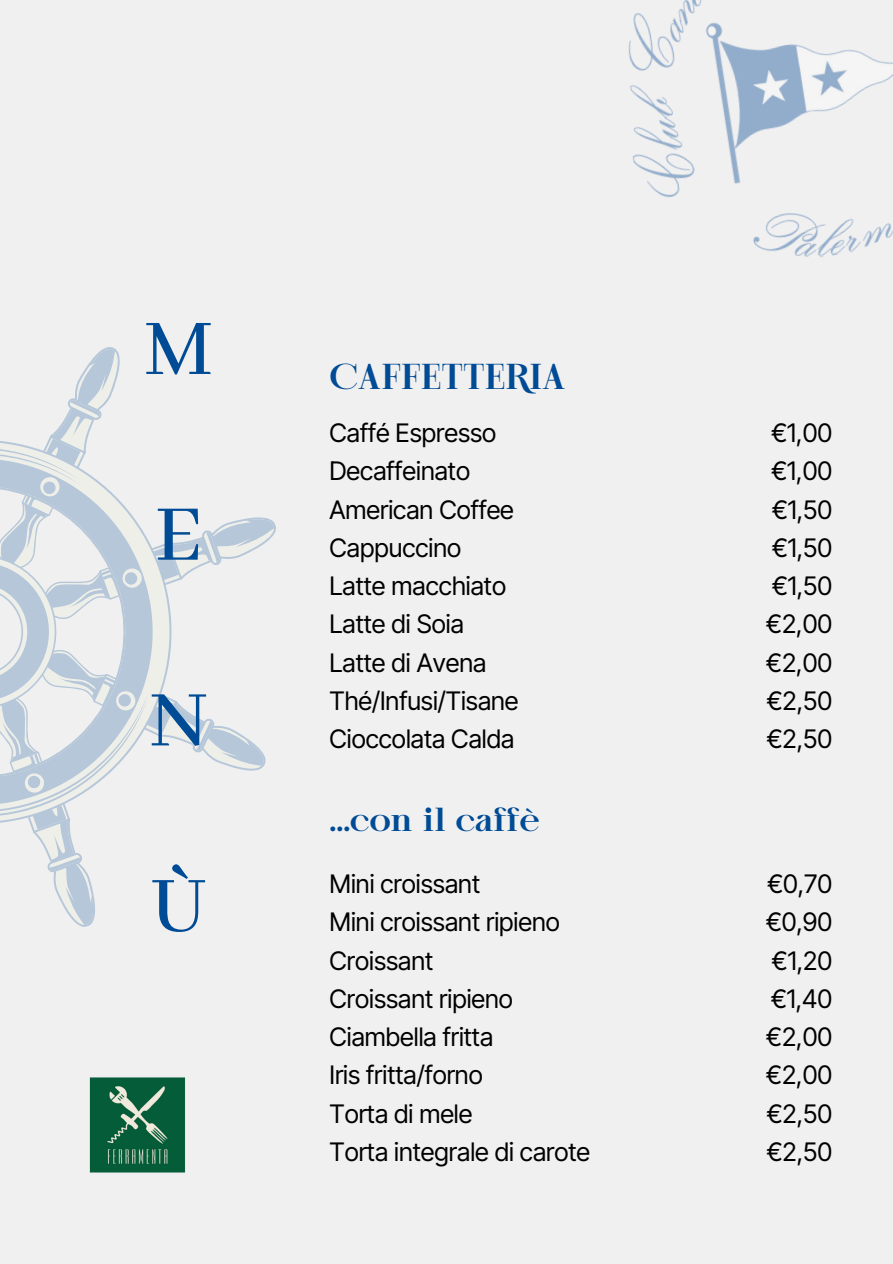
<style>
.page{position:relative;width:893px;height:1264px;background:#fff}
.page>*{position:absolute;margin:0;border:0;box-sizing:border-box;transform-origin:0 0}
.t1{font:500 87px/185.7px "Abhaya Libre";color:#004b95}
.t2{font:700 36px "NT Epika";color:#004b95}
.t3{font:700 33.3px "NT Epika";color:#004b95}
.t4{font:25.5px "Inter Tight";color:#000}
</style>
<div class="page">
<div style="left:0;top:0;width:892px;height:1263px;background:#f1f0f0"></div>
<svg style="left:0;top:347px;width:276px;height:580px"></svg>
<img style="left:89px;top:1077px;width:97px;height:96px">
<img style="left:628px;top:0;width:264px;height:258px">
<p class="t1" style="left:144px;top:259px;width:70px">M<br>E<br>N<br>Ù</p>
<p class="t2" style="left:329px;top:355px;width:237px">CAFFETTERIA</p>
<h2 class="t4" style="left:329px;top:417px;width:168px">Caffé Espresso</h2>
<p class="t4" style="left:329px;top:455px;width:142px">Decaffeinato</p>
<p class="t4" style="left:329px;top:494px;width:186px">American Coffee</p>
<p class="t4" style="left:329px;top:532px;width:133px">Cappuccino</p>
<p class="t4" style="left:329px;top:570px;width:178px">Latte macchiato</p>
<p class="t4" style="left:329px;top:608px;width:136px">Latte di Soia</p>
<p class="t4" style="left:329px;top:647px;width:158px">Latte di Avena</p>
<p class="t4" style="left:329px;top:685px;width:190px">Thé/Infusi/Tisane</p>
<p class="t4" style="left:329px;top:723px;width:186px">Cioccolata Calda</p>
<h1 class="t3" style="left:329px;top:799px;width:211px">...con il caffè</h1>
<p class="t4" style="left:329px;top:868px;width:152px">Mini croissant</p>
<h3 class="t4" style="left:329px;top:906px;width:232px">Mini croissant ripieno</h3>
<p class="t4" style="left:329px;top:944px;width:105px">Croissant</p>
<p class="t4" style="left:329px;top:983px;width:185px">Croissant ripieno</p>
<p class="t4" style="left:329px;top:1021px;width:165px">Ciambella fritta</p>
<p class="t4" style="left:329px;top:1059px;width:155px">Iris fritta/forno</p>
<p class="t4" style="left:329px;top:1097px;width:144px">Torta di mele</p>
<p class="t4" style="left:329px;top:1136px;width:262px">Torta integrale di carote</p>
<p class="t4" style="left:771px;top:417px;width:62px">€1,00</p>
<p class="t4" style="left:771px;top:455px;width:62px">€1,00</p>
<p class="t4" style="left:772px;top:494px;width:62px">€1,50</p>
<p class="t4" style="left:772px;top:532px;width:62px">€1,50</p>
<p class="t4" style="left:772px;top:570px;width:62px">€1,50</p>
<p class="t4" style="left:766px;top:608px;width:67px">€2,00</p>
<p class="t4" style="left:766px;top:647px;width:67px">€2,00</p>
<p class="t4" style="left:766px;top:685px;width:67px">€2,50</p>
<p class="t4" style="left:766px;top:723px;width:67px">€2,50</p>
<p class="t4" style="left:767px;top:868px;width:66px">€0,70</p>
<p class="t4" style="left:766px;top:906px;width:68px">€0,90</p>
<p class="t4" style="left:771px;top:944px;width:62px">€1,20</p>
<p class="t4" style="left:771px;top:983px;width:63px">€1,40</p>
<p class="t4" style="left:766px;top:1021px;width:67px">€2,00</p>
<p class="t4" style="left:766px;top:1059px;width:67px">€2,00</p>
<p class="t4" style="left:766px;top:1097px;width:67px">€2,50</p>
<p class="t4" style="left:766px;top:1136px;width:67px">€2,50</p>
</div>
